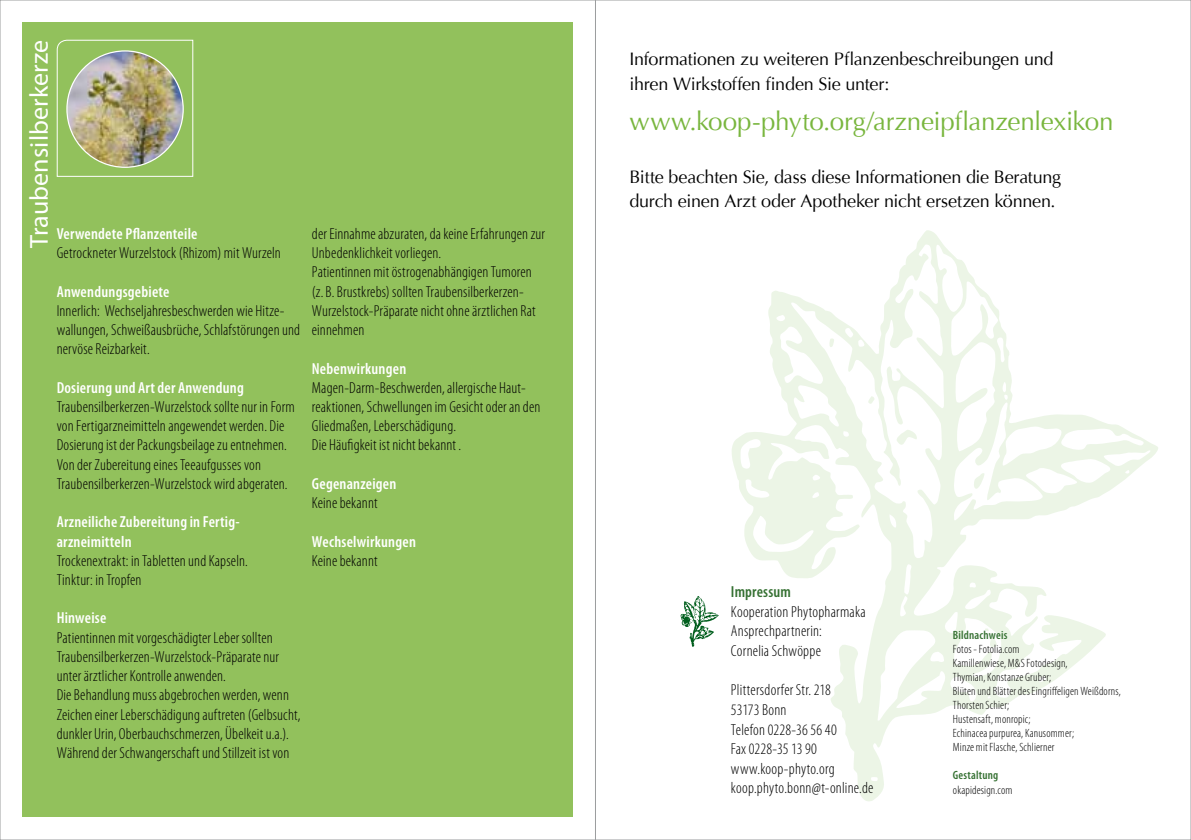
<style>
.page{position:relative;width:1191px;height:840px;background:#fff}
.page>*{position:absolute;margin:0;border:0;box-sizing:border-box;transform-origin:0 0}
.t1{font:26px "Optima";letter-spacing:-.015em;color:#79b63e}
.t2{font:26px "Myriad Pro";letter-spacing:.005em;color:#fff}
.t3{font:18px/24.4px "Optima";letter-spacing:-.01em;color:#000}
.t4{font:300 condensed 16px/19.2px "Myriad Pro";letter-spacing:.01em;color:#000}
.t5{font:600 condensed 16px/19.2px "Myriad Pro";letter-spacing:.015em;color:#fff}
.t6{font:600 condensed 16px "Myriad Pro";letter-spacing:.01em;color:#367133}
.t7{font:300 condensed 12px/14px "Myriad Pro";letter-spacing:.015em;color:#000}
.t8{font:600 condensed 12px "Myriad Pro";letter-spacing:.015em;color:#367133}
</style>
<div class="page">
<div style="left:23px;top:23px;width:550px;height:793px;background:#92c15c"></div>
<svg style="left:56px;top:39px;width:138px;height:138px"></svg>
<img style="left:67px;top:51px;width:116px;height:116px;border-radius:58px">
<svg style="left:732px;top:230px;width:426px;height:571px"></svg>
<svg style="left:680px;top:596px;width:38px;height:50px"></svg>
<h1 class="t2" style="left:25px;top:248px;width:210px;rotate:-90deg">Traubensilberkerze</h1>
<p class="t3" style="left:629px;top:47px;width:425px">Informationen zu weiteren Pflanzenbeschreibungen und ihren Wirkstoffen finden Sie unter:</p>
<h1 class="t1" style="left:629px;top:106px;width:485px">www.koop-phyto.org/arzneipflanzenlexikon</h1>
<p class="t3" style="left:629px;top:164px;width:433px">Bitte beachten Sie, dass diese Informationen die Beratung durch einen Arzt oder Apotheker nicht ersetzen können.</p>
<p class="t5" style="left:57px;top:224px;width:142px">Verwendete Pflanzenteile</p>
<p class="t4" style="left:57px;top:243px;width:226px">Getrockneter Wurzelstock (Rhizom) mit Wurzeln</p>
<p class="t5" style="left:57px;top:282px;width:114px">Anwendungsgebiete</p>
<p class="t4" style="left:57px;top:301px;width:245px">Innerlich: Wechseljahresbeschwerden wie Hitze&shy;wallungen, Schweißausbrüche, Schlafstörungen und nervöse Reizbarkeit.</p>
<p class="t5" style="left:57px;top:378px;width:189px">Dosierung und Art der Anwendung</p>
<p class="t4" style="left:57px;top:397px;width:240px">Traubensilberkerzen-Wurzelstock sollte nur in Form von Fertigarzneimitteln angewendet werden. Die Dosierung ist der Packungsbeilage zu entnehmen.<br>Von der Zubereitung eines Teeaufgusses von Traubensilberkerzen-Wurzelstock wird abgeraten.</p>
<p class="t5" style="left:57px;top:512px;width:184px">Arzneiliche Zubereitung in Fertig&shy;arzneimitteln</p>
<p class="t4" style="left:57px;top:551px;width:193px">Trockenextrakt: in Tabletten und Kapseln.<br>Tinktur: in Tropfen</p>
<p class="t5" style="left:57px;top:608px;width:51px">Hinweise</p>
<p class="t4" style="left:57px;top:627px;width:245px">Patientinnen mit vorgeschädigter Leber sollten Traubensilberkerzen-Wurzelstock-Präparate nur unter ärztlicher Kontrolle anwenden.<br>Die Behandlung muss abgebrochen werden, wenn Zeichen einer Leberschädigung auftreten (Gelbsucht, dunkler Urin, Oberbauchschmerzen, Übelkeit u.a.).<br>Während der Schwangerschaft und Stillzeit ist von</p>
<p class="t4" style="left:312px;top:224px;width:235px">der Einnahme abzuraten, da keine Erfahrungen zur Unbedenklichkeit vorliegen.<br>Patientinnen mit östrogenabhängigen Tumoren (z.B. Brustkrebs) sollten Traubensilberkerzen-Wurzelstock-Präparate nicht ohne ärztlichen Rat einnehmen</p>
<p class="t5" style="left:312px;top:359px;width:96px">Nebenwirkungen</p>
<p class="t4" style="left:312px;top:378px;width:230px">Magen-Darm-Beschwerden, allergische Haut&shy;reaktionen, Schwellungen im Gesicht oder an den Gliedmaßen, Leberschädigung.<br>Die Häufigkeit ist nicht bekannt .</p>
<p class="t5" style="left:312px;top:474px;width:86px">Gegenanzeigen</p>
<p class="t4" style="left:312px;top:493px;width:67px">Keine bekannt</p>
<p class="t5" style="left:312px;top:531px;width:106px">Wechselwirkungen</p>
<p class="t4" style="left:312px;top:551px;width:67px">Keine bekannt</p>
<p class="t6" style="left:731px;top:582px;width:61px">Impressum</p>
<p class="t4" style="left:731px;top:601px;width:136px">Kooperation Phytopharmaka<br>Ansprechpartnerin:<br>Cornelia Schwöppe</p>
<p class="t4" style="left:731px;top:680px;width:144px">Plittersdorfer Str. 218<br>53173 Bonn<br>Telefon 0228-36 56 40<br>Fax 0228-35 13 90 www.koop-phyto.org koop.phyto.bonn@t-online.de</p>
<p class="t8" style="left:953px;top:628px;width:56px">Bildnachweis</p>
<p class="t7" style="left:953px;top:642px;width:169px">Fotos - Fotolia.com<br>Kamillenwiese, M&amp;S Fotodesign,<br>Thymian, Konstanze Gruber;<br>Blüten und Blätter des Eingriffeligen Weißdorns,<br>Thorsten Schier;<br>Hustensaft, monropic;<br>Echinacea purpurea, Kanusommer;<br>Minze mit Flasche, Schlierner</p>
<p class="t8" style="left:953px;top:768px;width:47px">Gestaltung</p>
<p class="t7" style="left:953px;top:782px;width:61px">okapidesign.com</p>
</div>
